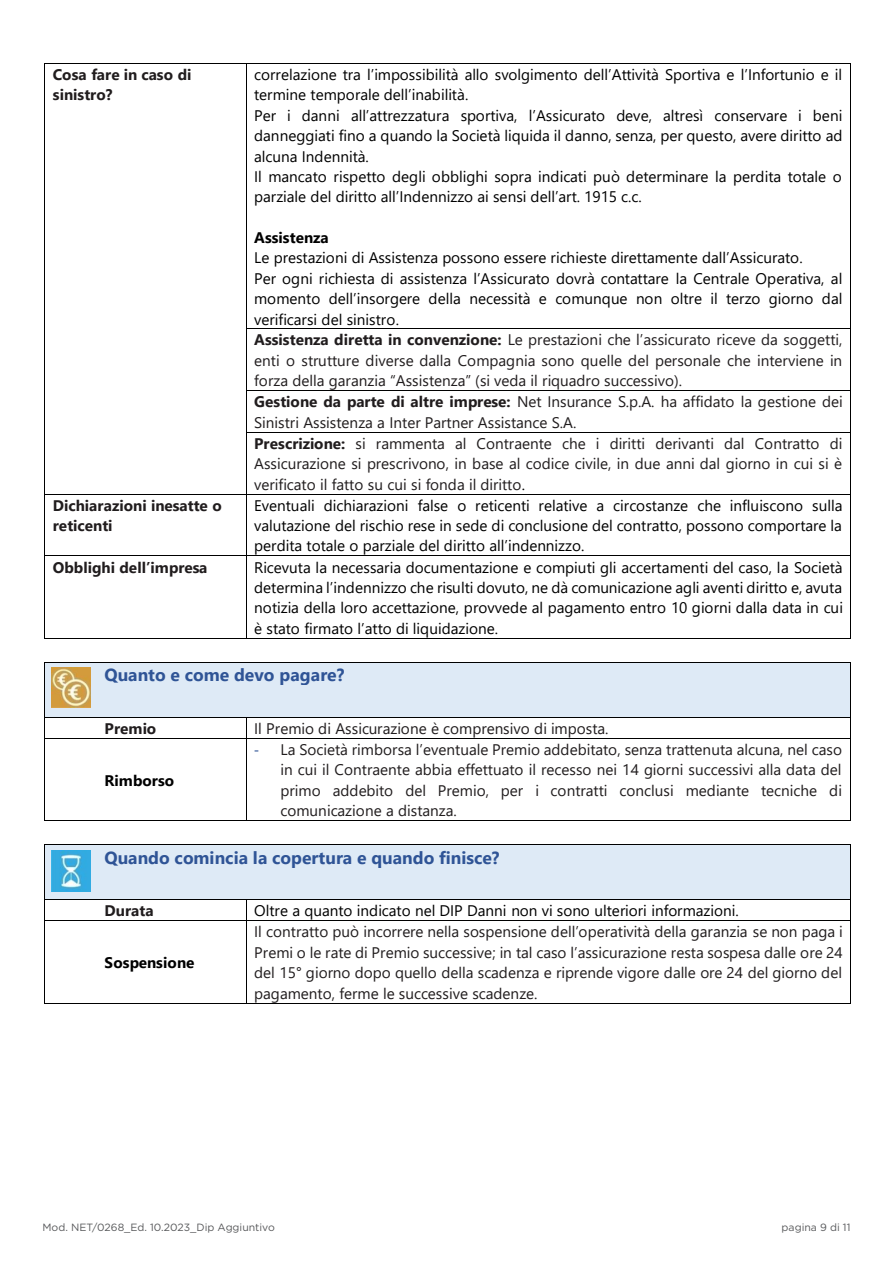
<style>
.page{position:relative;width:893px;height:1263px;background:#fff}
.page>*{position:absolute;margin:0;border:0;box-sizing:border-box;transform-origin:0 0}
.t1{font:700 17.55px "Segoe UI";color:#2f5496}
.t2{font:15.3px/20.5px "Segoe UI";color:#211d1e;text-align:justify}
.t3{font:15.3px/20.4px "Segoe UI";color:#000;text-align:justify}
.t4{font:700 15.3px/20.4px "Segoe UI";color:#211d1e}
.t5{font:700 15.3px "Segoe UI";letter-spacing:.005em;color:#000}
.t6{font:10.5px "Gotham";color:#57585a}
.s1{color:#000}
.s2{font-weight:700}
.s3{font-family:"Calibri";font-size:16.05px;color:#2f5496}
</style>
<div class="page">
<hr style="left:45px;top:63px;width:201px;height:1px;background:#000">
<hr style="left:247px;top:63px;width:603px;height:1px;background:#000">
<hr style="left:44px;top:63px;width:1px;height:266px;background:#000">
<hr style="left:246px;top:63px;width:1px;height:266px;background:#000">
<hr style="left:850px;top:63px;width:1px;height:266px;background:#000">
<hr style="left:247px;top:329px;width:603px;height:1px;background:#000">
<hr style="left:44px;top:329px;width:1px;height:61px;background:#000">
<hr style="left:246px;top:329px;width:1px;height:61px;background:#000">
<hr style="left:850px;top:329px;width:1px;height:61px;background:#000">
<hr style="left:247px;top:390px;width:603px;height:1px;background:#000">
<hr style="left:44px;top:391px;width:1px;height:41px;background:#000">
<hr style="left:246px;top:391px;width:1px;height:41px;background:#000">
<hr style="left:850px;top:391px;width:1px;height:41px;background:#000">
<hr style="left:247px;top:432px;width:603px;height:1px;background:#000">
<hr style="left:44px;top:433px;width:1px;height:61px;background:#000">
<hr style="left:246px;top:433px;width:1px;height:61px;background:#000">
<hr style="left:850px;top:433px;width:1px;height:61px;background:#000">
<hr style="left:45px;top:494px;width:201px;height:1px;background:#000">
<hr style="left:247px;top:494px;width:603px;height:1px;background:#000">
<hr style="left:44px;top:494px;width:1px;height:61px;background:#000">
<hr style="left:246px;top:494px;width:1px;height:61px;background:#000">
<hr style="left:850px;top:494px;width:1px;height:61px;background:#000">
<hr style="left:45px;top:555px;width:201px;height:1px;background:#000">
<hr style="left:247px;top:555px;width:603px;height:1px;background:#000">
<hr style="left:44px;top:556px;width:1px;height:82px;background:#000">
<hr style="left:45px;top:638px;width:201px;height:1px;background:#000">
<hr style="left:246px;top:556px;width:1px;height:82px;background:#000">
<hr style="left:247px;top:638px;width:603px;height:1px;background:#000">
<hr style="left:850px;top:556px;width:1px;height:82px;background:#000">
<div style="left:53px;top:662px;width:790px;height:24px;background:#deeaf6"></div>
<div style="left:53px;top:686px;width:790px;height:23px;background:#deeaf6"></div>
<div style="left:53px;top:709px;width:790px;height:8px;background:#deeaf6"></div>
<hr style="left:45px;top:662px;width:805px;height:1px;background:#000">
<hr style="left:44px;top:662px;width:1px;height:55px;background:#000">
<hr style="left:850px;top:662px;width:1px;height:55px;background:#000">
<hr style="left:45px;top:717px;width:201px;height:1px;background:#000">
<hr style="left:247px;top:717px;width:603px;height:1px;background:#000">
<svg style="left:44px;top:717px;width:1px;height:21px"></svg>
<hr style="left:45px;top:738px;width:201px;height:1px;background:#000">
<svg style="left:246px;top:717px;width:1px;height:21px"></svg>
<hr style="left:247px;top:738px;width:603px;height:1px;background:#000">
<svg style="left:850px;top:717px;width:1px;height:21px"></svg>
<hr style="left:44px;top:738px;width:1px;height:82px;background:#000">
<hr style="left:45px;top:820px;width:201px;height:1px;background:#000">
<hr style="left:246px;top:738px;width:1px;height:82px;background:#000">
<hr style="left:247px;top:820px;width:603px;height:1px;background:#000">
<hr style="left:850px;top:738px;width:1px;height:82px;background:#000">
<div style="left:53px;top:845px;width:790px;height:23px;background:#deeaf6"></div>
<div style="left:53px;top:868px;width:790px;height:23px;background:#deeaf6"></div>
<div style="left:53px;top:891px;width:790px;height:8px;background:#deeaf6"></div>
<hr style="left:45px;top:844px;width:805px;height:1px;background:#000">
<hr style="left:44px;top:845px;width:1px;height:54px;background:#000">
<hr style="left:850px;top:845px;width:1px;height:54px;background:#000">
<hr style="left:45px;top:899px;width:201px;height:1px;background:#000">
<hr style="left:247px;top:899px;width:603px;height:1px;background:#000">
<svg style="left:44px;top:899px;width:1px;height:22px"></svg>
<hr style="left:45px;top:920px;width:201px;height:1px;background:#000">
<svg style="left:246px;top:899px;width:1px;height:22px"></svg>
<hr style="left:247px;top:920px;width:603px;height:1px;background:#000">
<svg style="left:850px;top:899px;width:1px;height:22px"></svg>
<hr style="left:44px;top:921px;width:1px;height:82px;background:#000">
<hr style="left:45px;top:1003px;width:201px;height:1px;background:#000">
<hr style="left:246px;top:921px;width:1px;height:82px;background:#000">
<hr style="left:247px;top:1003px;width:603px;height:1px;background:#000">
<hr style="left:850px;top:921px;width:1px;height:82px;background:#000">
<img style="left:51px;top:667px;width:40px;height:41px">
<img style="left:51px;top:850px;width:39px;height:41px">
<p class="t4" style="left:53px;top:63px;width:140px">Cosa fare in caso di sinistro?</p>
<p class="t3" style="left:254px;top:63px;width:590px;text-align:left">correlazione tra l’impossibilità allo svolgimento dell’Attività Sportiva e l’Infortunio e il termine temporale dell’inabilità.<br>Per i danni all’attrezzatura sportiva, l’Assicurato deve, altresì conservare i beni danneggiati fino a quando la Società liquida il danno, senza, per questo, avere diritto ad alcuna Indennità.<br>Il mancato rispetto degli obblighi sopra indicati può determinare la perdita totale o parziale del diritto all’Indennizzo ai sensi dell’art. 1915 c.c.</p>
<p class="t5" style="left:254px;top:223px;width:76px">Assistenza</p>
<p class="t2" style="left:254px;top:246px;width:590px;text-align:left"><span class="s1">Le prestazioni di Assistenza possono essere richieste direttamente dall’Assicurato.<br>Per ogni richiesta di assistenza l’Assicurato dovrà contattare la Centrale Operativa, al momento dell’insorgere della necessità e comunque non oltre il terzo giorno dal verificarsi del sinistro.<br></span><span class="s2">Assistenza diretta in convenzione:</span> Le prestazioni che l’assicurato riceve da soggetti, enti o strutture diverse dalla Compagnia sono quelle del personale che interviene in forza della garanzia “Assistenza” (si veda il riquadro successivo).<br><span class="s2">Gestione da parte di altre imprese:</span> Net Insurance S.p.A. ha affidato la gestione dei Sinistri Assistenza a Inter Partner Assistance S.A.<br><span class="s2">Prescrizione:</span> si rammenta al Contraente che i diritti derivanti dal Contratto di Assicurazione si prescrivono, in base al codice civile, in due anni dal giorno in cui si è verificato il fatto su cui si fonda il diritto<span class="s1">.</span></p>
<p class="t4" style="left:53px;top:494px;width:170px">Dichiarazioni inesatte o reticenti</p>
<p class="t3" style="left:254px;top:494px;width:590px">Eventuali dichiarazioni false o reticenti relative a circostanze che influiscono sulla valutazione del rischio rese in sede di conclusione del contratto, possono comportare la perdita totale o parziale del diritto all’indennizzo.</p>
<p class="t4" style="left:53px;top:556px;width:156px">Obblighi dell’impresa</p>
<p class="t3" style="left:254px;top:556px;width:590px">Ricevuta la necessaria documentazione e compiuti gli accertamenti del caso, la Società determina l’indennizzo che risulti dovuto, ne dà comunicazione agli aventi diritto e, avuta notizia della loro accettazione, provvede al pagamento entro 10 giorni dalla data in cui è stato firmato l’atto di liquidazione.</p>
<p class="t1" style="left:105px;top:658px;width:241px">Quanto e come devo pagare?</p>
<p class="t4" style="left:105px;top:717px;width:53px">Premio</p>
<p class="t2" style="left:254px;top:717px;width:356px">Il Premio di Assicurazione è comprensivo di imposta.</p>
<p class="t5" style="left:105px;top:766px;width:71px">Rimborso</p>
<p class="t2" style="left:280px;top:738px;width:563px;text-indent:-26px"><span class="s3">-</span> La Società rimborsa l’eventuale Premio addebitato, senza trattenuta alcuna, nel caso in cui il Contraente abbia effettuato il recesso nei 14 giorni successivi alla data del primo addebito del Premio, per i contratti conclusi mediante tecniche di comunicazione a distanza.</p>
<p class="t1" style="left:105px;top:841px;width:397px">Quando comincia la copertura e quando finisce?</p>
<p class="t4" style="left:105px;top:899px;width:51px">Durata</p>
<p class="t3" style="left:254px;top:899px;width:486px">Oltre a quanto indicato nel DIP Danni non vi sono ulteriori informazioni.</p>
<p class="t5" style="left:105px;top:948px;width:91px">Sospensione</p>
<p class="t2" style="left:254px;top:920px;width:590px">Il contratto può incorrere nella sospensione dell’operatività della garanzia se non paga i Premi o le rate di Premio successive; in tal caso l’assicurazione resta sospesa dalle ore 24 del 15° giorno dopo quello della scadenza e riprende vigore dalle ore 24 del giorno del pagamento, ferme le successive scadenze.</p>
<p class="t6" style="left:43px;top:1221px;width:234px">Mod. NET/0268_Ed. 10.2023_Dip Aggiuntivo</p>
<p class="t6" style="left:782px;top:1221px;width:70px">pagina 9 di 11</p>
</div>
